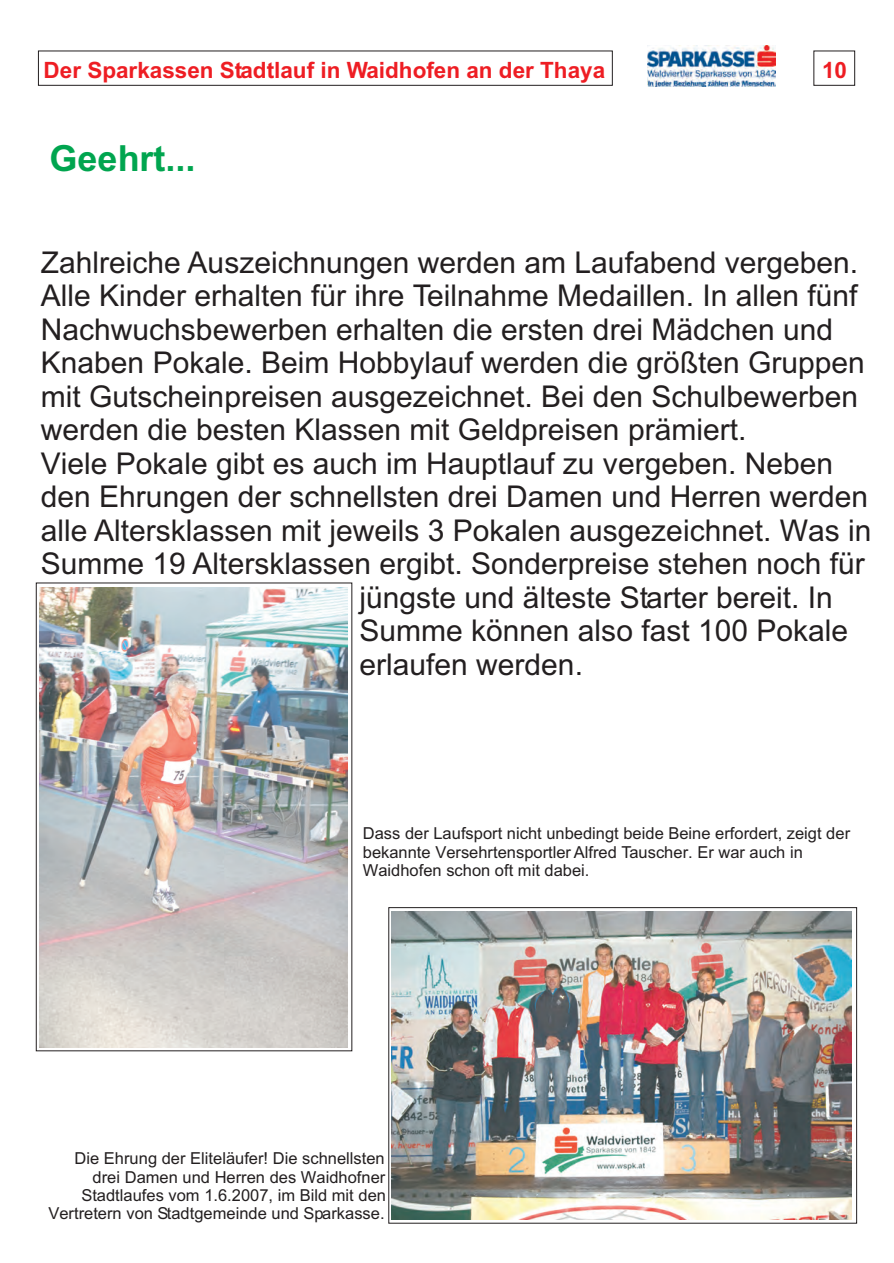
<style>
.page{position:relative;width:894px;height:1263px;background:#fff}
.page>*{position:absolute;margin:0;border:0;box-sizing:border-box;transform-origin:0 0}
.t1{font:700 36px "Arial";color:#00a54f}
.t2{font:30px "Arial";color:#231f20}
.t3{font:700 22.5px "Arial";color:#ee1d23}
.t4{font:16.5px/18.5px "Arial";color:#231f20}
</style>
<div class="page">
<img style="left:40px;top:587px;width:307px;height:461px">
<div style="left:36px;top:583px;width:316px;height:468px;border:1px solid #231f20"></div>
<div style="left:389px;top:907px;width:468px;height:316px;border:1px solid #231f20"></div>
<img style="left:391px;top:912px;width:460px;height:308px">
<img style="left:648px;top:45px;width:127px;height:41px">
<p class="t3" style="left:44px;top:62px;width:563px">Der Sparkassen Stadtlauf in Waidhofen an der Thaya</p>
<p class="t3" style="left:822px;top:61px;width:27px">10</p>
<p class="t1" style="left:50px;top:144px;width:148px">Geehrt...</p>
<p class="t2" style="left:41px;top:251px;width:819px">Zahlreiche Auszeichnungen werden am Laufabend vergeben.</p>
<p class="t2" style="left:41px;top:284px;width:818px">Alle Kinder erhalten für ihre Teilnahme Medaillen. In allen fünf</p>
<p class="t2" style="left:41px;top:318px;width:794px">Nachwuchsbewerben erhalten die ersten drei Mädchen und</p>
<p class="t2" style="left:41px;top:351px;width:825px">Knaben Pokale. Beim Hobbylauf werden die größten Gruppen</p>
<p class="t2" style="left:41px;top:385px;width:819px">mit Gutscheinpreisen ausgezeichnet. Bei den Schulbewerben</p>
<p class="t2" style="left:41px;top:418px;width:707px">werden die besten Klassen mit Geldpreisen prämiert.</p>
<p class="t2" style="left:41px;top:452px;width:794px">Viele Pokale gibt es auch im Hauptlauf zu vergeben. Neben</p>
<p class="t2" style="left:41px;top:485px;width:829px">den Ehrungen der schnellsten drei Damen und Herren werden</p>
<p class="t2" style="left:41px;top:519px;width:832px">alle Altersklassen mit jeweils 3 Pokalen ausgezeichnet. Was in</p>
<p class="t2" style="left:41px;top:552px;width:825px">Summe 19 Altersklassen ergibt. Sonderpreise stehen noch für</p>
<p class="t2" style="left:359px;top:586px;width:475px">jüngste und älteste Starter bereit. In</p>
<p class="t2" style="left:359px;top:620px;width:490px">Summe können also fast 100 Pokale</p>
<p class="t2" style="left:359px;top:653px;width:225px">erlaufen werden.</p>
<p class="t4" style="left:363px;top:826px;width:489px">Dass der Laufsport nicht unbedingt beide Beine erfordert, zeigt der bekannte Versehrtensportler Alfred Tauscher. Er war auch in<br>Waidhofen schon oft mit dabei.</p>
<p class="t4" style="left:48px;top:1151px;width:339px;text-align:right">Die Ehrung der Eliteläufer! Die schnellsten drei Damen und Herren des Waidhofner Stadtlaufes vom 1.6.2007, im Bild mit den Vertretern von Stadtgemeinde und Sparkasse.</p>
</div>
